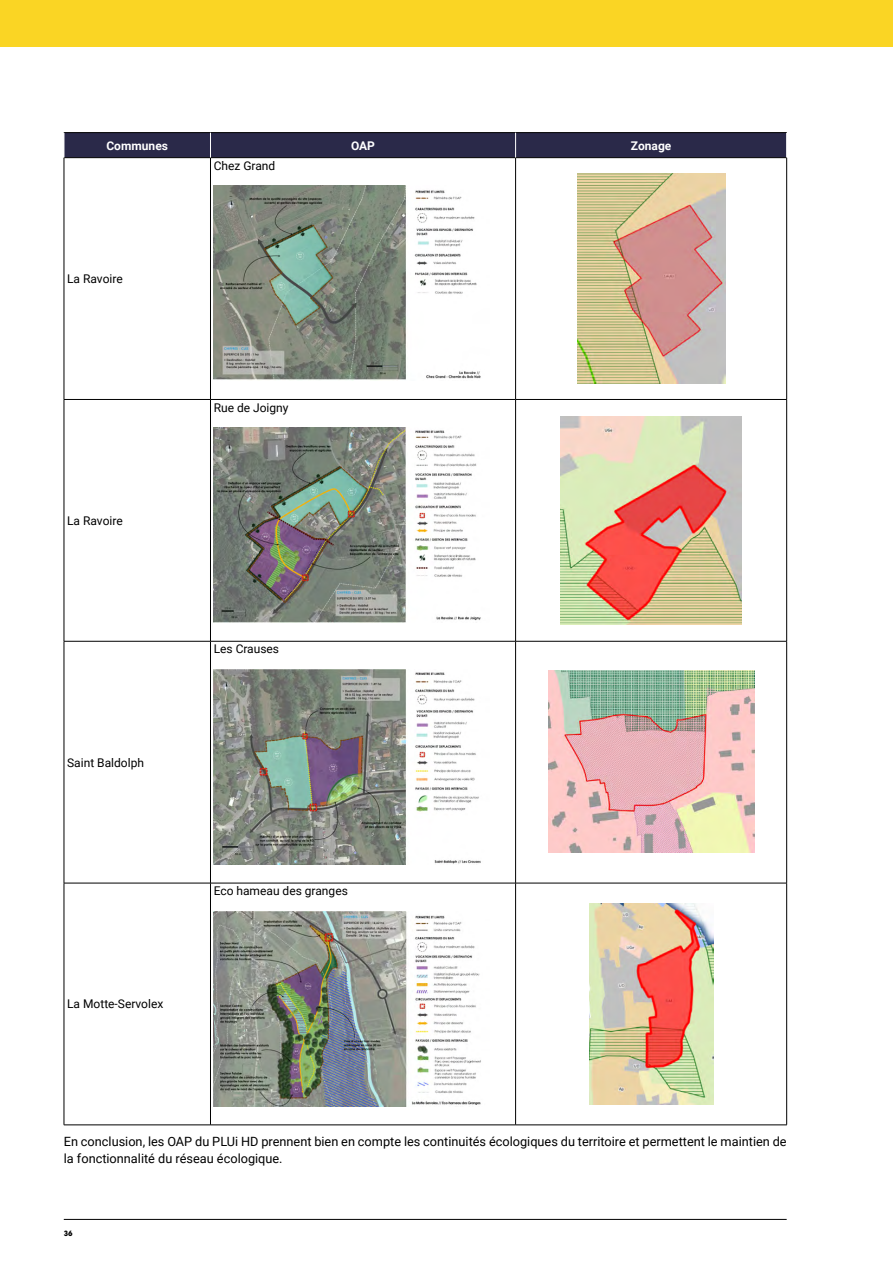
<style>
.page{position:relative;width:893px;height:1263px;background:#fff}
.page>*{position:absolute;margin:0;border:0;box-sizing:border-box;transform-origin:0 0}
.t1{font:12.75px/16.5px "Roboto";color:#000}
.t2{font:12px "Roboto";color:#000}
.t3{font:700 12px "Roboto";color:#fff}
.t4{font:700 7.5px "Avant Garde IT Cby BT";color:#000}
</style>
<div class="page">
<div style="left:0;top:0;width:893px;height:47px;background:#fad524"></div>
<hr style="left:64px;top:1219px;width:723px;height:1px;background:#000">
<hr style="left:64px;top:399px;width:146px;height:1px;background:#000">
<hr style="left:210px;top:399px;width:306px;height:1px;background:#000">
<hr style="left:516px;top:399px;width:271px;height:1px;background:#000">
<hr style="left:64px;top:641px;width:146px;height:1px;background:#000">
<hr style="left:210px;top:641px;width:306px;height:1px;background:#000">
<hr style="left:516px;top:641px;width:271px;height:1px;background:#000">
<hr style="left:64px;top:883px;width:146px;height:1px;background:#000">
<hr style="left:210px;top:883px;width:306px;height:1px;background:#000">
<hr style="left:516px;top:883px;width:271px;height:1px;background:#000">
<hr style="left:64px;top:1124px;width:146px;height:1px;background:#000">
<hr style="left:210px;top:1124px;width:306px;height:1px;background:#000">
<hr style="left:516px;top:1124px;width:271px;height:1px;background:#000">
<hr style="left:64px;top:132px;width:146px;height:1px;background:#000">
<hr style="left:210px;top:132px;width:306px;height:1px;background:#000">
<hr style="left:516px;top:132px;width:271px;height:1px;background:#000">
<hr style="left:64px;top:158px;width:1px;height:241px;background:#000">
<hr style="left:210px;top:158px;width:1px;height:241px;background:#000">
<hr style="left:515px;top:158px;width:1px;height:241px;background:#000">
<hr style="left:786px;top:158px;width:1px;height:241px;background:#000">
<hr style="left:64px;top:400px;width:1px;height:241px;background:#000">
<hr style="left:210px;top:400px;width:1px;height:241px;background:#000">
<hr style="left:515px;top:400px;width:1px;height:241px;background:#000">
<hr style="left:786px;top:400px;width:1px;height:241px;background:#000">
<hr style="left:64px;top:641px;width:1px;height:242px;background:#000">
<hr style="left:210px;top:641px;width:1px;height:242px;background:#000">
<hr style="left:515px;top:641px;width:1px;height:242px;background:#000">
<hr style="left:786px;top:641px;width:1px;height:242px;background:#000">
<hr style="left:64px;top:883px;width:1px;height:242px;background:#000">
<hr style="left:210px;top:883px;width:1px;height:242px;background:#000">
<hr style="left:515px;top:883px;width:1px;height:242px;background:#000">
<hr style="left:786px;top:883px;width:1px;height:242px;background:#000">
<div style="left:64px;top:133px;width:723px;height:25px;background:#2a2949"></div>
<img style="left:214px;top:186px;width:267px;height:195px">
<img style="left:577px;top:174px;width:148px;height:209px">
<img style="left:214px;top:428px;width:267px;height:195px">
<img style="left:561px;top:416px;width:181px;height:208px">
<img style="left:214px;top:669px;width:267px;height:195px">
<img style="left:548px;top:670px;width:206px;height:183px">
<img style="left:214px;top:911px;width:267px;height:195px">
<img style="left:589px;top:903px;width:124px;height:202px">
<p class="t3" style="left:106px;top:137px;width:63px">Communes</p>
<p class="t3" style="left:351px;top:137px;width:25px">OAP</p>
<p class="t3" style="left:631px;top:137px;width:42px">Zonage</p>
<p class="t2" style="left:67px;top:270px;width:57px">La Ravoire</p>
<p class="t2" style="left:67px;top:512px;width:57px">La Ravoire</p>
<p class="t2" style="left:67px;top:754px;width:78px">Saint Baldolph</p>
<p class="t2" style="left:67px;top:996px;width:98px">La Motte-Servolex</p>
<p class="t2" style="left:214px;top:157px;width:63px">Chez Grand</p>
<p class="t2" style="left:214px;top:399px;width:76px">Rue de Joigny</p>
<p class="t2" style="left:214px;top:641px;width:67px">Les Crauses</p>
<p class="t2" style="left:214px;top:882px;width:136px">Eco hameau des granges</p>
<p class="t1" style="left:64px;top:1133px;width:724px">En conclusion, les OAP du PLUi HD prennent bien en compte les continuités écologiques du territoire et permettent le maintien de la fonctionnalité du réseau écologique.</p>
<p class="t4" style="left:64px;top:1229px;width:10px">36</p>
</div>
